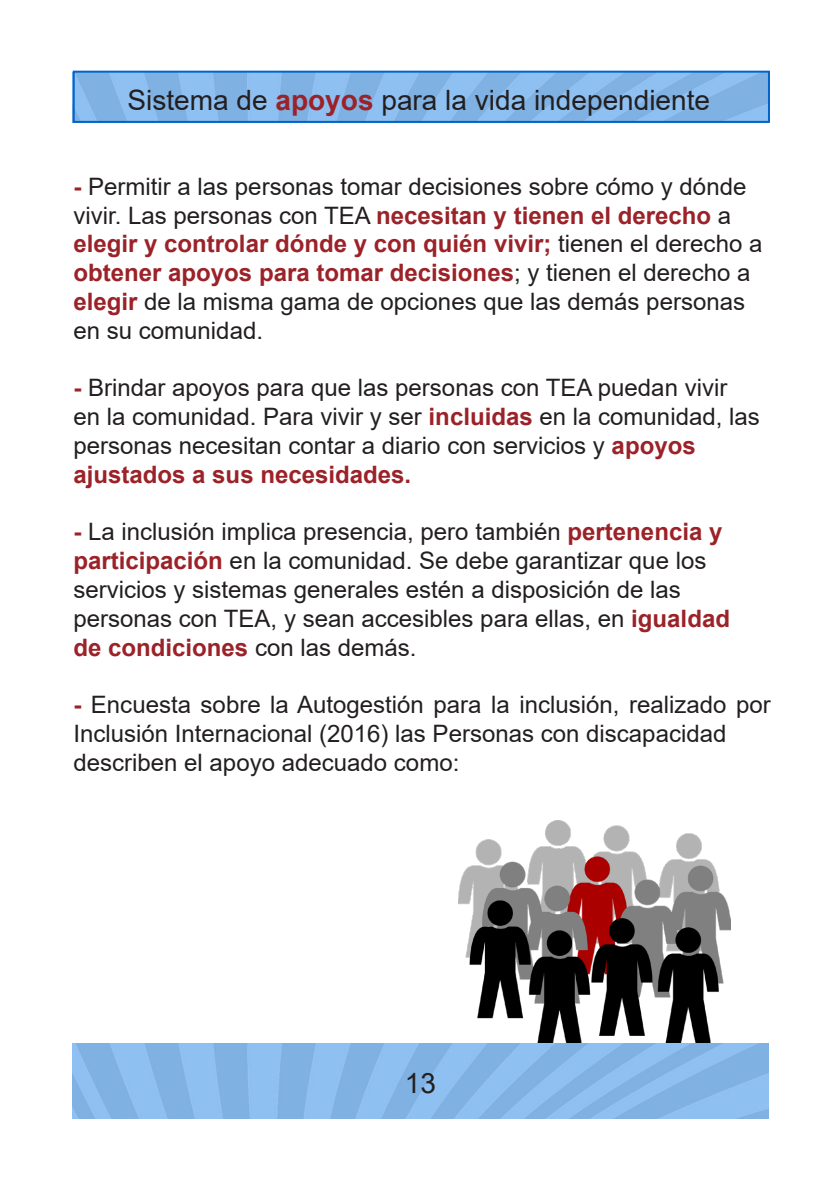
<style>
.page{position:relative;width:840px;height:1191px;background:#fff}
.page>*{position:absolute;margin:0;border:0;box-sizing:border-box;transform-origin:0 0}
.t1{font:28px "Arial";color:#231f20}
.t2{font:24px/28.8px "Arial";color:#231f20}
.t3{font:700 24px "Arial";color:#9b2228}
.s1{font-weight:700;color:#9b2228}
.s2{font-weight:400;color:#231f20}
</style>
<div class="page">
<img style="left:458px;top:821px;width:272px;height:222px">
<div style="left:63px;top:71px;width:705px;height:52px;background:linear-gradient(to right,#8dbcec,#83b6e9)"></div>
<div style="left:73px;top:71px;width:696px;height:52px;border:2px solid #0064c8"></div>
<div style="left:72px;top:1043px;width:696px;height:76px;background:#8ab8e7"></div>
<p class="t1" style="left:127px;top:81px;width:584px">Sistema de <span class="s1">apoyos</span> para la vida independiente</p>
<p class="t2" style="left:73px;top:172px;width:690px"><span class="s1">-</span> Permitir a las personas tomar decisiones sobre cómo y dónde vivir. Las personas con TEA <span class="s1">necesitan y tienen el derecho</span> a <span class="s1">elegir y controlar dónde y con quién vivir;</span> tienen el derecho a <span class="s1">obtener apoyos para tomar decisiones</span>; y tienen el derecho a <span class="s1">elegir</span> de la misma gama de opciones que las demás personas en su comunidad.</p>
<p class="t2" style="left:73px;top:373px;width:687px"><span class="s1">-</span> Brindar apoyos para que las personas con TEA puedan vivir en la comunidad. Para vivir y ser <span class="s1">incluidas</span> en la comunidad, las personas necesitan contar a diario con servicios y <span class="s1">apoyos</span></p>
<p class="t3" style="left:73px;top:457px;width:339px">ajustados a sus necesidades.</p>
<p class="t2" style="left:73px;top:517px;width:650px"><span class="s1">-</span> La inclusión implica presencia, pero también <span class="s1">pertenencia y</span></p>
<p class="t2" style="left:73px;top:546px;width:634px"><span class="s1">participación</span> en la comunidad. Se debe garantizar que los</p>
<p class="t2" style="left:73px;top:575px;width:608px">servicios y sistemas generales estén a disposición de las</p>
<p class="t2" style="left:73px;top:604px;width:657px">personas con TEA, y sean accesibles para ellas, en <span class="s1">igualdad</span></p>
<p class="t3" style="left:73px;top:630px;width:344px">de condiciones <span class="s2">con las demás.</span></p>
<p class="t2" style="left:73px;top:690px;width:698px"><span class="s1">-</span> Encuesta sobre la Autogestión para la inclusión, realizado por<br>Inclusión Internacional (2016) las Personas con discapacidad</p>
<p class="t2" style="left:73px;top:748px;width:387px">describen el apoyo adecuado como:</p>
<p class="t1" style="left:404px;top:1064px;width:33px">13</p>
</div>
